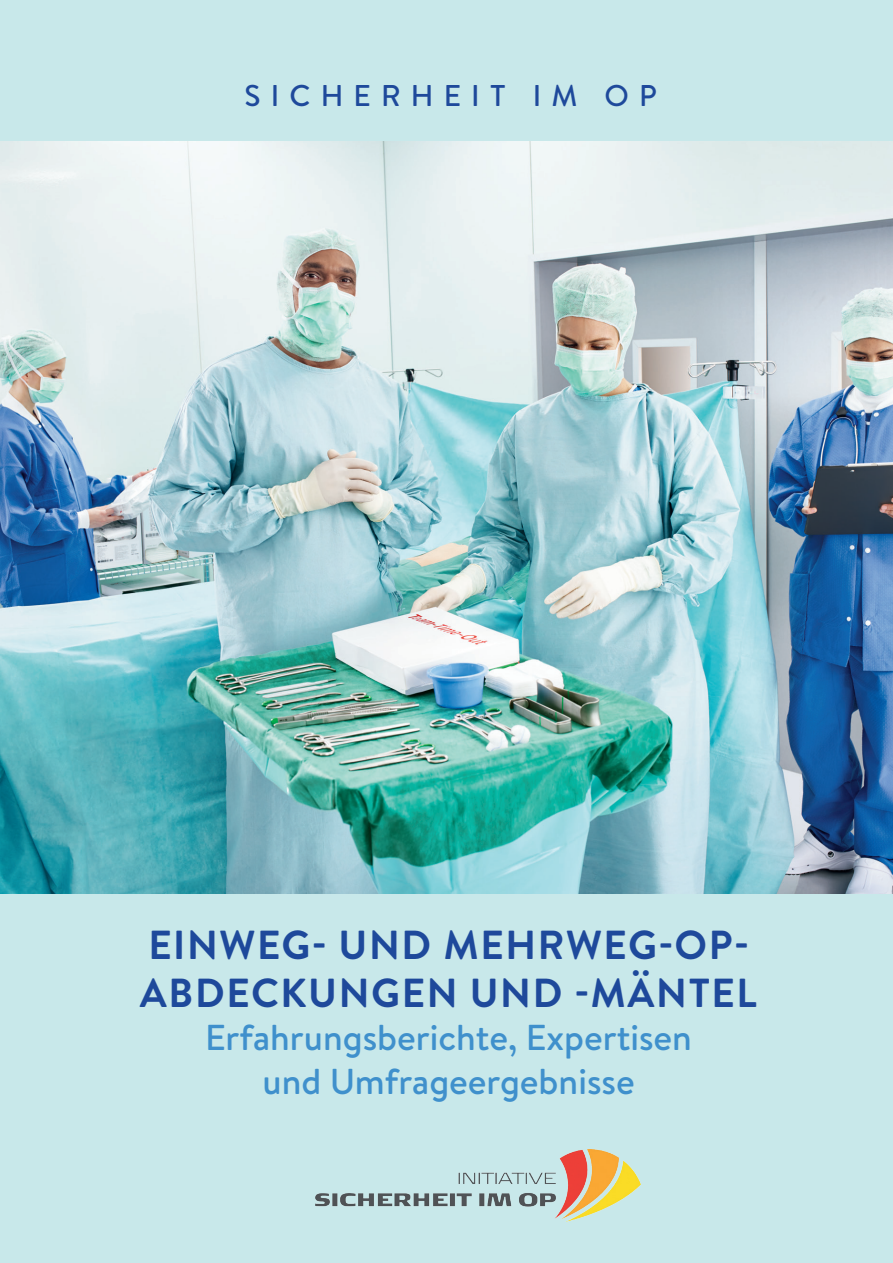
<style>
.page{position:relative;width:893px;height:1263px;background:#c8e8ea}
.page>*{position:absolute;margin:0;border:0;box-sizing:border-box;transform-origin:0 0}
.t1{font:700 40.5px "Brandon Text";letter-spacing:.04em;color:#1e499b}
.t2{font:500 36px "Brandon Text";color:#3f90cc}
.t3{font:500 30px "Brandon Text";letter-spacing:.34em;color:#1e499b}
</style>
<div class="page">
<img style="left:316px;top:1149px;width:325px;height:73px">
<img style="left:0;top:141px;width:893px;height:752px">
<p class="t3" style="left:244px;top:75px;width:414px">SICHERHEIT IM OP</p>
<p class="t1" style="left:148px;top:916px;width:602px">EINWEG- UND MEHRWEG-OP-</p>
<p class="t1" style="left:140px;top:965px;width:619px">ABDECKUNGEN UND -MÄNTEL</p>
<p class="t2" style="left:205px;top:1013px;width:488px">Erfahrungsberichte, Expertisen</p>
<p class="t2" style="left:262px;top:1056px;width:374px">und Umfrageergebnisse</p>
</div>
